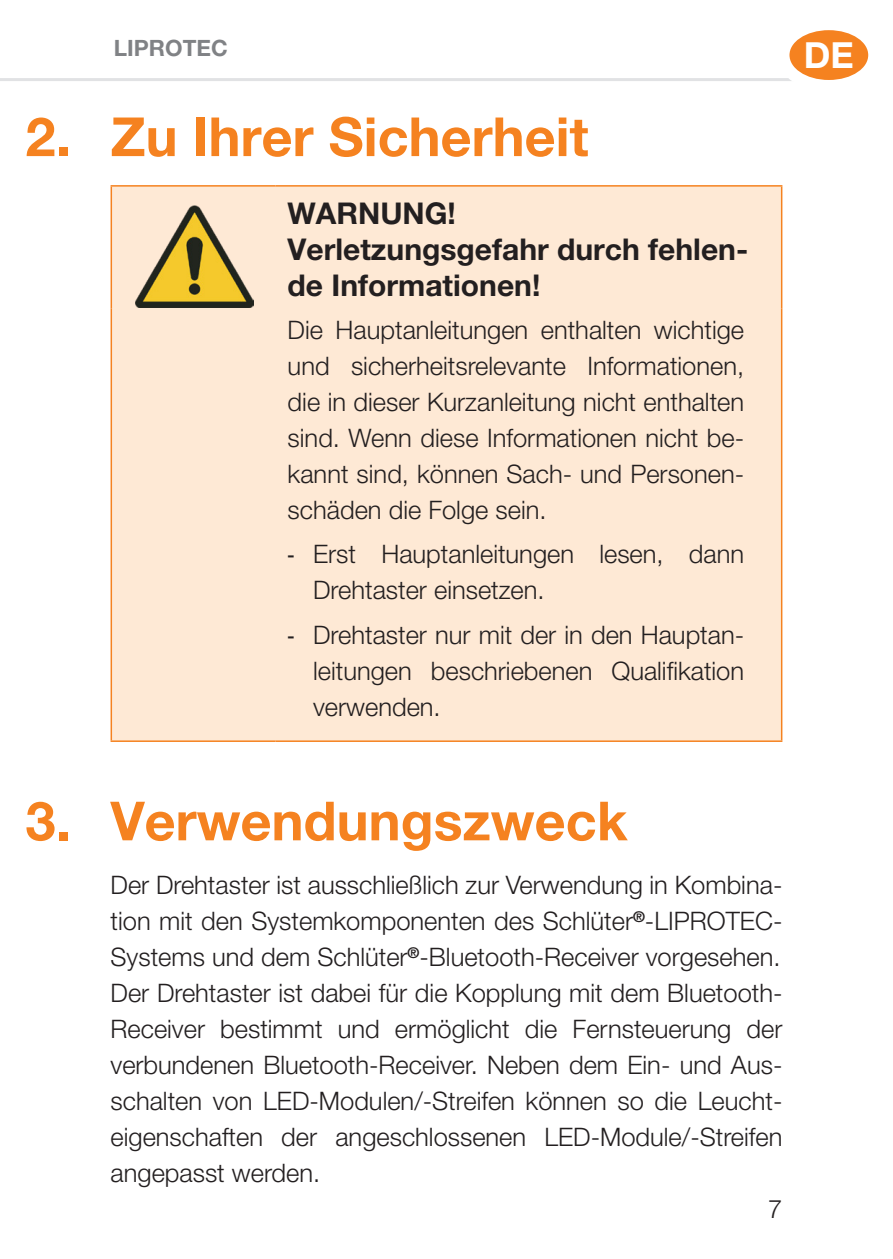
<style>
.page{position:relative;width:893px;height:1259px;background:#fff}
.page>*{position:absolute;margin:0;border:0;box-sizing:border-box;transform-origin:0 0}
.t1{font:700 54px "Helvetica Neue LT Pro";color:#f58220}
.t2{font:700 36px "Helvetica Neue LT Pro";color:#fff}
.Sicherheitshinweis_1{font:700 30px/36px "Helvetica Neue LT Pro";color:#231f20}
.Fließtext_letzter{font:300 25.5px/36px "Helvetica Neue LT Pro";color:#231f20;text-align:justify}
.Sicherheitshinweis_2{font:300 25.5px/36px "Helvetica Neue LT Pro";color:#231f20;text-align:justify}
.t3{font:700 22.5px "Helvetica Neue LT Pro";color:#808285}
.s1{font-family:"Arial Narrow";font-weight:400}
</style>
<div class="page">
<hr style="left:0;top:78px;width:829px;height:3px;background:#e1e2e4">
<svg style="left:783px;top:24px;width:91px;height:62px;background:#f69440"></svg>
<div style="left:777px;top:18px;width:103px;height:74px;border:12px solid #fff;border-radius:50%"></div>
<div style="left:112px;top:187px;width:669px;height:553px;background:#fee9d5"></div>
<hr style="left:111px;top:185px;width:165px;height:2px;background:#f58220">
<hr style="left:111px;top:187px;width:1px;height:121px;background:#f58220">
<hr style="left:111px;top:308px;width:1px;height:432px;background:#f58220">
<hr style="left:111px;top:740px;width:165px;height:2px;background:#f58220">
<hr style="left:276px;top:185px;width:506px;height:2px;background:#f58220">
<hr style="left:781px;top:187px;width:1px;height:121px;background:#f58220">
<hr style="left:781px;top:308px;width:1px;height:432px;background:#f58220">
<hr style="left:276px;top:740px;width:506px;height:2px;background:#f58220">
<img style="left:135px;top:205px;width:118px;height:103px">
<p class="t3" style="left:114px;top:35px;width:115px">LIPROTEC</p>
<h2 class="t2" style="left:804px;top:33px;width:52px">DE</h2>
<p class="t1" style="left:26px;top:103px;width:564px">2. Zu Ihrer Sicherheit</p>
<p class="Sicherheitshinweis_1" style="left:288px;top:195px;width:170px">WARNUNG!</p>
<p class="Sicherheitshinweis_1" style="left:288px;top:231px;width:462px">Verletzungsgefahr durch fehlen&shy;de Informationen!</p>
<p class="Sicherheitshinweis_2" style="left:288px;top:311px;width:458px">Die Hauptanleitungen enthalten wichtige und sicherheitsrelevante Informationen, die in dieser Kurzanleitung nicht enthalten sind. Wenn diese Informationen nicht be&shy;kannt sind, können Sach- und Personen&shy;schäden die Folge sein.</p>
<p class="Fließtext_letzter" style="left:313px;top:535px;width:432px;text-indent:-26px"><span class="s1">-</span> Erst Hauptanleitungen lesen, dann<br>Drehtaster einsetzen.</p>
<p class="Fließtext_letzter" style="left:313px;top:616px;width:432px;text-indent:-26px"><span class="s1">-</span> Drehtaster nur mit der in den Hauptan&shy;leitungen beschriebenen Qualifikation verwenden.</p>
<p class="t1" style="left:26px;top:787px;width:604px">3. Verwendungszweck</p>
<p class="Fließtext_letzter" style="left:111px;top:866px;width:673px">Der Drehtaster ist ausschließlich zur Verwendung in Kombina&shy;tion mit den Systemkomponenten des Schlüter<sup>®</sup>-LIPROTEC-Systems und dem Schlüter<sup>®</sup>-Bluetooth-Receiver vorgesehen.</p>
<p class="Fließtext_letzter" style="left:111px;top:974px;width:673px">Der Drehtaster ist dabei für die Kopplung mit dem Bluetooth-Receiver bestimmt und ermöglicht die Fernsteuerung der verbundenen Bluetooth-Receiver. Neben dem Ein- und Aus&shy;schalten von LED-Modulen/-Streifen können so die Leucht&shy;eigenschaften der angeschlossenen LED-Module/‑Streifen angepasst werden.</p>
<p class="Fließtext_letzter" style="left:768px;top:1190px;width:16px">7</p>
</div>
